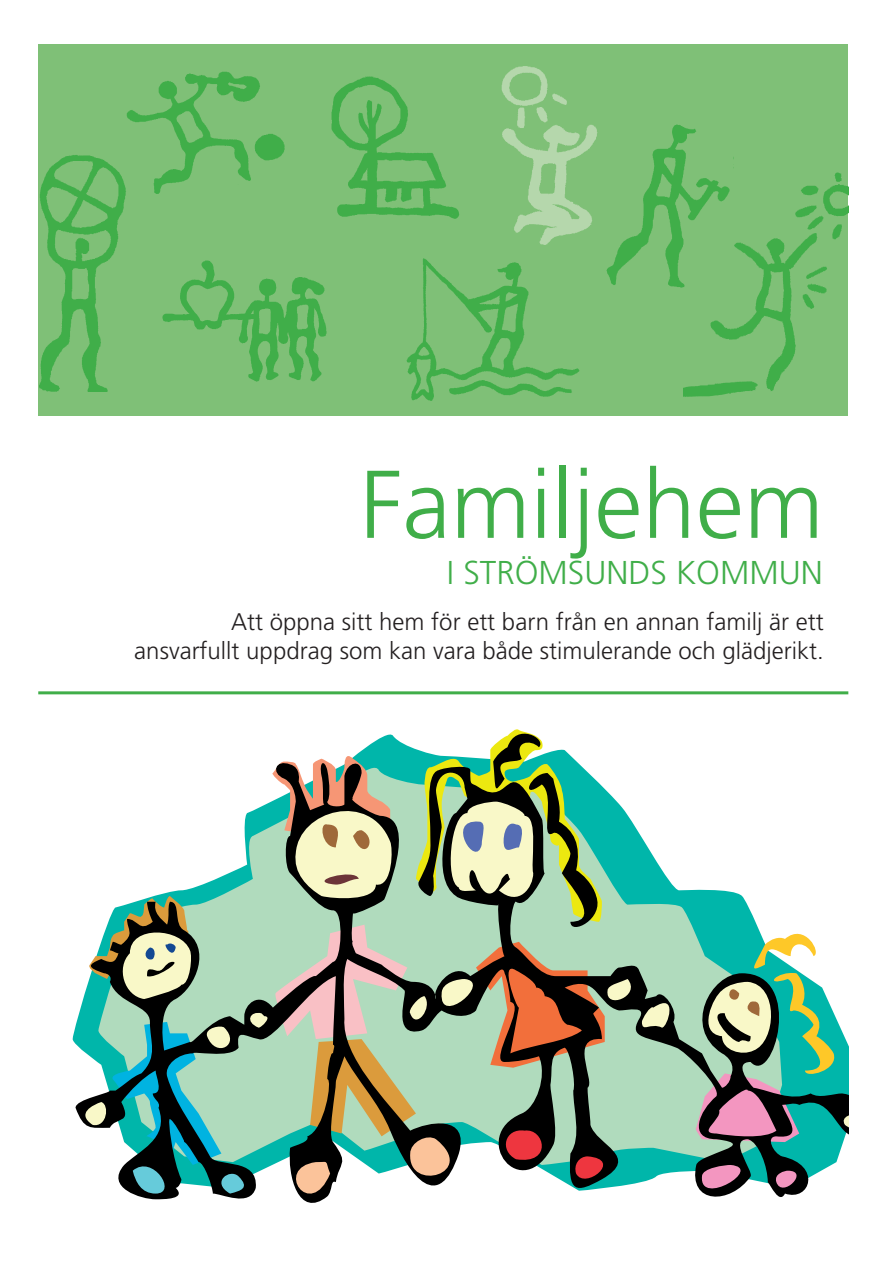
<style>
.page{position:relative;width:893px;height:1268px;background:#fff}
.page>*{position:absolute;margin:0;border:0;box-sizing:border-box;transform-origin:0 0}
.t1{font:300 96px "Frutiger LT";color:#40ae49}
.t2{font:300 33px "Frutiger LT";color:#40ae49}
.t3{font:300 24px/28.8px "Frutiger LT";color:#231f20;text-align:right}
</style>
<div class="page">
<svg style="left:679px;top:889px;width:165px;height:301px"></svg>
<svg style="left:773px;top:1170px;width:38px;height:27px"></svg>
<svg style="left:699px;top:1164px;width:66px;height:33px"></svg>
<svg style="left:693px;top:921px;width:155px;height:220px"></svg>
<svg style="left:76px;top:729px;width:603px;height:474px"></svg>
<hr style="left:38px;top:691px;width:810px;height:3px;background:#40ae49">
<div style="left:39px;top:44px;width:809px;height:371px;background:#7fc077"></div>
<img style="left:501px;top:66px;width:97px;height:179px">
<img style="left:126px;top:71px;width:159px;height:123px">
<img style="left:331px;top:76px;width:128px;height:143px">
<img style="left:683px;top:172px;width:165px;height:225px">
<img style="left:38px;top:153px;width:94px;height:238px">
<img style="left:406px;top:258px;width:174px;height:143px">
<img style="left:606px;top:124px;width:128px;height:168px">
<img style="left:162px;top:260px;width:165px;height:122px">
<h1 class="t1" style="left:360px;top:450px;width:465px">Familjehem</h1>
<h2 class="t2" style="left:447px;top:553px;width:377px">I STRÖMSUNDS KOMMUN</h2>
<p class="t3" style="left:134px;top:607px;width:691px">Att öppna sitt hem för ett barn från en annan familj är ett ansvarfullt uppdrag som kan vara både stimulerande och glädjerikt.</p>
</div>
